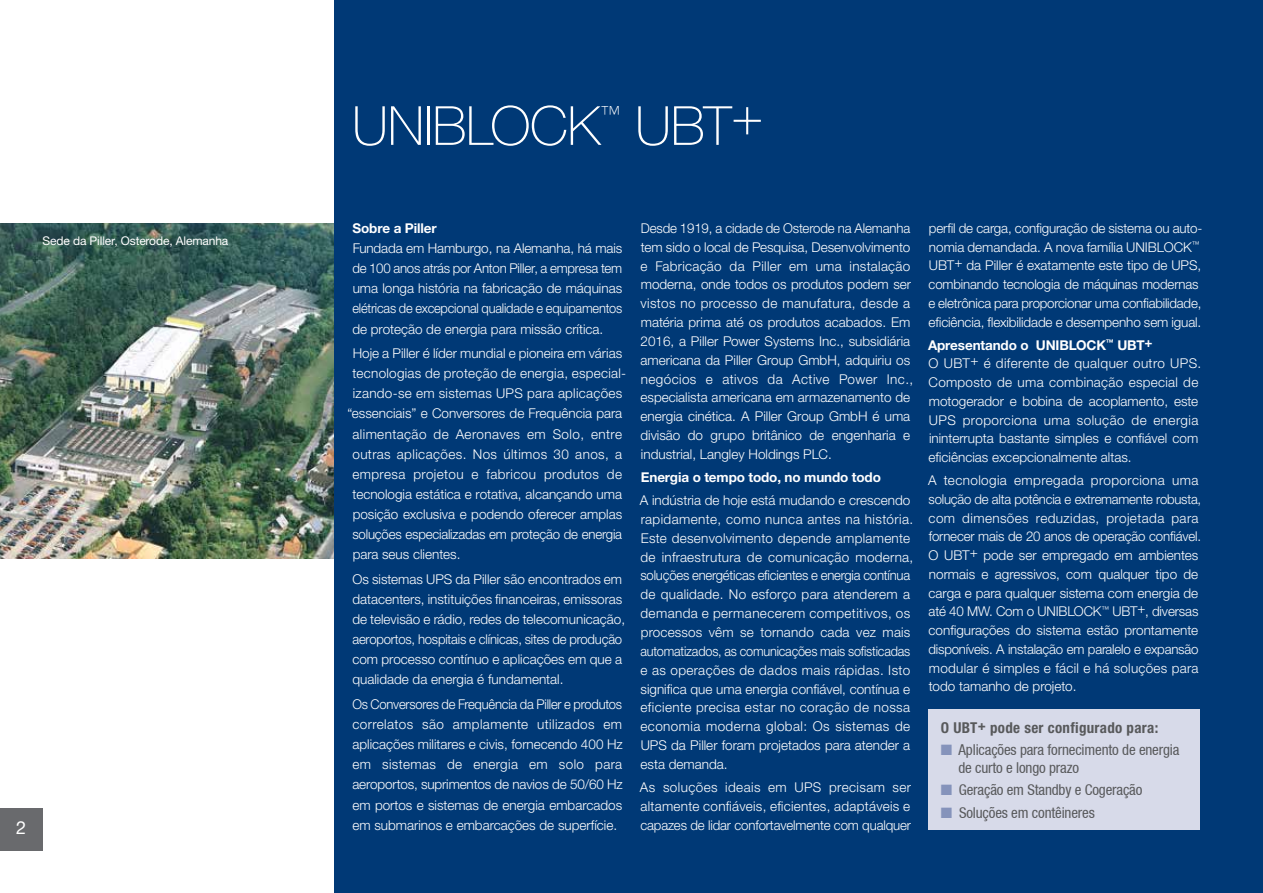
<style>
.page{position:relative;width:1263px;height:893px;background:#fff}
.page>*{position:absolute;margin:0;border:0;box-sizing:border-box;transform-origin:0 0}
.t1{font:100 54px "Helvetica Neue LTW1 G";letter-spacing:-.01em;color:#fff}
.t2{font:100 21px "Helvetica Neue LTW1 G";color:#fff}
.t3{font:18px "Helvetica Neue LTW1 G";color:#fff}
.t4{font:condensed 15px/18px "Helvetica Neue LT";letter-spacing:-.01em;color:#58595b}
.t5{font:700 condensed 15px "Helvetica Neue LTW1 G";letter-spacing:.02em;color:#58595b}
.t6{font:300 13.5px/18.9px "Helvetica Neue LTW1 G";color:#fff}
.t7{font:300 13.5px/20.1px "Helvetica Neue LTW1 G";color:#fff;text-align:justify;scale:.96 1}
.t8{font:300 13.5px "Helvetica Neue LTW1 G";letter-spacing:.03em;color:#fff}
.t9{font:300 13.5px "Helvetica Neue LTW1 G";letter-spacing:.02em;color:#fff}
.t10{font:700 13.5px "Helvetica Neue LTW1 G";letter-spacing:-.01em;color:#fff}
.t11{font:12px "Helvetica Neue LTW1 G";letter-spacing:-.01em;color:#fff}
.s1{font-weight:700}
.s2{color:#8593bb}
</style>
<div class="page">
<img style="left:0;top:223px;width:335px;height:335px">
<div style="left:335px;top:0;width:928px;height:893px;background:#003976"></div>
<div style="left:928px;top:709px;width:271px;height:121px;background:#d7dae9"></div>
<div style="left:0;top:808px;width:43px;height:42px;background:#696a6d"></div>
<p class="t11" style="left:43px;top:233px;width:187px">Sede da Piller, Osterode, Alemanha</p>
<h3 class="t3" style="left:16px;top:816px;width:12px">2</h3>
<h1 class="t1" style="left:352px;top:94px;width:250px">UNIBLOCK</h1>
<h2 class="t2" style="left:600px;top:101px;width:22px">™</h2>
<h1 class="t1" style="left:635px;top:94px;width:130px">UBT+</h1>
<p class="t10" style="left:353px;top:220px;width:86px">Sobre a Piller</p>
<p class="t6" style="left:352px;top:238px;width:271px;line-height:20.1px;text-align:justify">Fundada em Hamburgo, na Alemanha, há mais de 100 anos atrás por Anton Piller, a empresa tem uma longa história na fabricação de máquinas elétricas de excepcional qualidade e equipamentos de proteção de energia para missão crítica.</p>
<p class="t6" style="left:353px;top:344px;width:271px">Hoje a Piller é líder mundial e pioneira em várias</p>
<p class="t9" style="left:353px;top:365px;width:275px">tecnologias de proteção de energia, especial-</p>
<p class="t9" style="left:353px;top:385px;width:271px">izando-se em sistemas UPS para aplicações</p>
<p class="t6" style="left:347px;top:404px;width:276px">“essenciais” e Conversores de Frequência para</p>
<p class="t8" style="left:352px;top:425px;width:271px">alimentação de Aeronaves em Solo, entre</p>
<p class="t8" style="left:352px;top:446px;width:271px">outras aplicações. Nos últimos 30 anos, a</p>
<p class="t8" style="left:352px;top:466px;width:271px">empresa projetou e fabricou produtos de</p>
<p class="t6" style="left:353px;top:485px;width:271px">tecnologia estática e rotativa, alcançando uma</p>
<p class="t6" style="left:353px;top:505px;width:271px">posição exclusiva e podendo oferecer amplas</p>
<p class="t6" style="left:352px;top:525px;width:271px">soluções especializadas em proteção de energia</p>
<p class="t6" style="left:353px;top:545px;width:109px">para seus clientes.</p>
<p class="t6" style="left:352px;top:569px;width:274px;line-height:20.1px">Os sistemas UPS da Piller são encontrados em datacenters, instituições financeiras, emissoras de televisão e rádio, redes de telecomunicação, aeroportos, hospitais e clínicas, sites de produção com processo contínuo e aplicações em que a qualidade da energia é fundamental.</p>
<p class="t7" style="left:352px;top:694px;width:283px">Os Conversores de Frequência da Piller e produtos correlatos são amplamente utilizados em aplicações militares e civis, fornecendo 400 Hz em sistemas de energia em solo para aeroportos, suprimentos de navios de 50/60 Hz em portos e sistemas de energia embarcados em submarinos e embarcações de superfície.</p>
<p class="t6" style="left:640px;top:219px;width:274px">Desde 1919, a cidade de Osterode na Alemanha tem sido o local de Pesquisa, Desenvolvimento e Fabricação da Piller em uma instalação moderna, onde todos os produtos podem ser vistos no processo de manufatura, desde a matéria prima até os produtos acabados. Em 2016, a Piller Power Systems Inc., subsidiária americana da Piller Group GmbH, adquiriu os negócios e ativos da Active Power Inc., especialista americana em armazenamento de energia cinética. A Piller Group GmbH é uma divisão do grupo britânico de engenharia e industrial, Langley Holdings PLC.</p>
<p class="t10" style="left:641px;top:469px;width:242px">Energia o tempo todo, no mundo todo</p>
<p class="t6" style="left:640px;top:491px;width:275px">A indústria de hoje está mudando e crescendo rapidamente, como nunca antes na história.<br>Este desenvolvimento depende amplamente de infraestrutura de comunicação moderna, soluções energéticas eficientes e energia contínua de qualidade. No esforço para atenderem a demanda e permanecerem competitivos, os processos vêm se tornando cada vez mais automatizados, as comunicações mais sofisticadas e as operações de dados mais rápidas. Isto significa que uma energia confiável, contínua e eficiente precisa estar no coração de nossa economia moderna global: Os sistemas de UPS da Piller foram projetados para atender a esta demanda.</p>
<p class="t6" style="left:640px;top:778px;width:273px;text-align:justify">As soluções ideais em UPS precisam ser altamente confiáveis, eficientes, adaptáveis e capazes de lidar confortavelmente com qualquer</p>
<p class="t6" style="left:928px;top:219px;width:275px">perfil de carga, configuração de sistema ou auto&shy;nomia demandada. A nova família UNIBLOCK<sup>™ </sup>UBT+ da Piller é exatamente este tipo de UPS, combinando tecnologia de máquinas modernas e eletrônica para proporcionar uma confiabilidade, eficiência, flexibilidade e desempenho sem igual.</p>
<p class="t6" style="left:928px;top:335px;width:275px"><span class="s1">Apresentando o UNIBLOCK</span><sup>™</sup> <span class="s1">UBT</span><sup>+<br></sup>O UBT+ é diferente de qualquer outro UPS.<br>Composto de uma combinação especial de motogerador e bobina de acoplamento, este UPS proporciona uma solução de energia ininterrupta bastante simples e confiável com eficiências excepcionalmente altas.</p>
<p class="t6" style="left:928px;top:471px;width:275px">A tecnologia empregada proporciona uma solução de alta potência e extremamente robusta, com dimensões reduzidas, projetada para fornecer mais de 20 anos de operação confiável.<br>O UBT+ pode ser empregado em ambientes normais e agressivos, com qualquer tipo de carga e para qualquer sistema com energia de até 40 MW. Com o UNIBLOCK<sup>™</sup> UBT+, diversas configurações do sistema estão prontamente disponíveis. A instalação em paralelo e expansão modular é simples e fácil e há soluções para todo tamanho de projeto.</p>
<p class="t5" style="left:941px;top:719px;width:219px">O UBT<sup>+</sup> pode ser configurado para:</p>
<p class="t4" style="left:958px;top:741px;width:222px;text-indent:-18px"><span class="s2">■</span> Aplicações para fornecimento de energia de curto e longo prazo</p>
<p class="t4" style="left:941px;top:781px;width:203px"><span class="s2">■</span> Geração em Standby e Cogeração</p>
<p class="t4" style="left:941px;top:803px;width:155px"><span class="s2">■</span> Soluções em contêineres</p>
</div>
